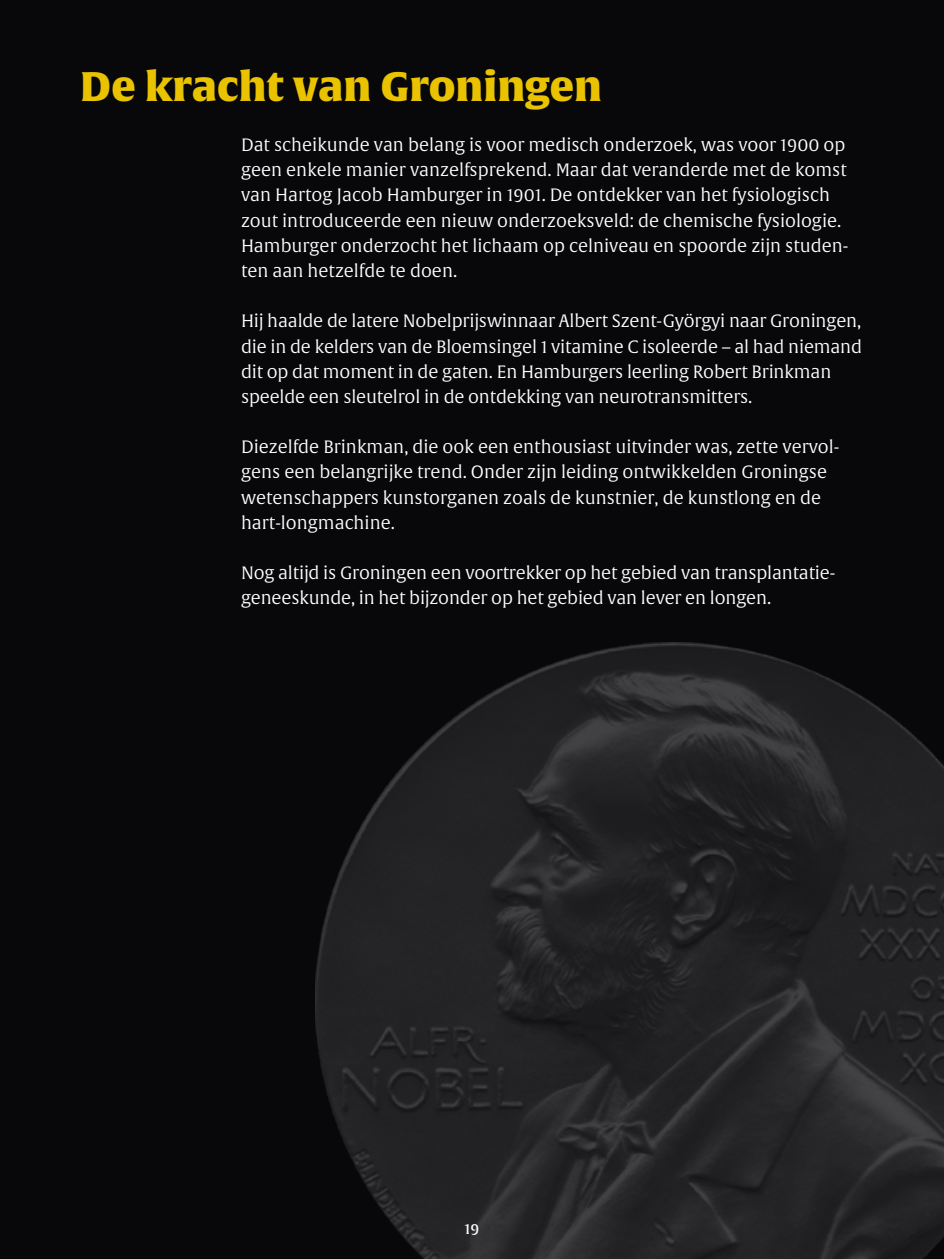
<style>
.page{position:relative;width:944px;height:1259px;background:#08080a}
.page>*{position:absolute;margin:0;border:0;box-sizing:border-box;transform-origin:0 0}
.t1{font:40.5px "Alverata Bl";color:#eac300}
.t2{font:17.55px/25.2px "Alverata Lt";color:#fff}
.t3{font:14.62px "Alverata Informal Md";color:#fff}
</style>
<div class="page">
<img style="left:315px;top:643px;width:629px;height:616px">
<h1 class="t1" style="left:80px;top:61px;width:523px">De kracht van Groningen</h1>
<p class="t2" style="left:241px;top:133px;width:609px">Dat scheikunde van belang is voor medisch onderzoek, was voor 1900 op geen enkele manier vanzelfsprekend. Maar dat veranderde met de komst van Hartog Jacob Hamburger in 1901. De ontdekker van het fysiologisch zout introduceerde een nieuw onderzoeksveld: de chemische fysiologie.<br>Hamburger onderzocht het lichaam op celniveau en spoorde zijn studen&shy;ten aan hetzelfde te doen.</p>
<p class="t2" style="left:241px;top:309px;width:623px">Hij haalde de latere Nobelprijswinnaar Albert Szent-Györgyi naar Groningen, die in de kelders van de Bloemsingel 1 vitamine C isoleerde – al had niemand dit op dat moment in de gaten. En Hamburgers leerling Robert Brinkman speelde een sleutelrol in de ontdekking van neurotransmitters.</p>
<p class="t2" style="left:241px;top:435px;width:600px">Diezelfde Brinkman, die ook een enthousiast uitvinder was, zette vervol&shy;gens een belangrijke trend. Onder zijn leiding ontwikkelden Groningse wetenschappers kunstorganen zoals de kunstnier, de kunstlong en de hart-longmachine.</p>
<p class="t2" style="left:241px;top:561px;width:594px">Nog altijd is Groningen een voortrekker op het gebied van transplantatie&shy;geneeskunde, in het bijzonder op het gebied van lever en longen.</p>
<p class="t3" style="left:465px;top:1219px;width:16px">19</p>
</div>
